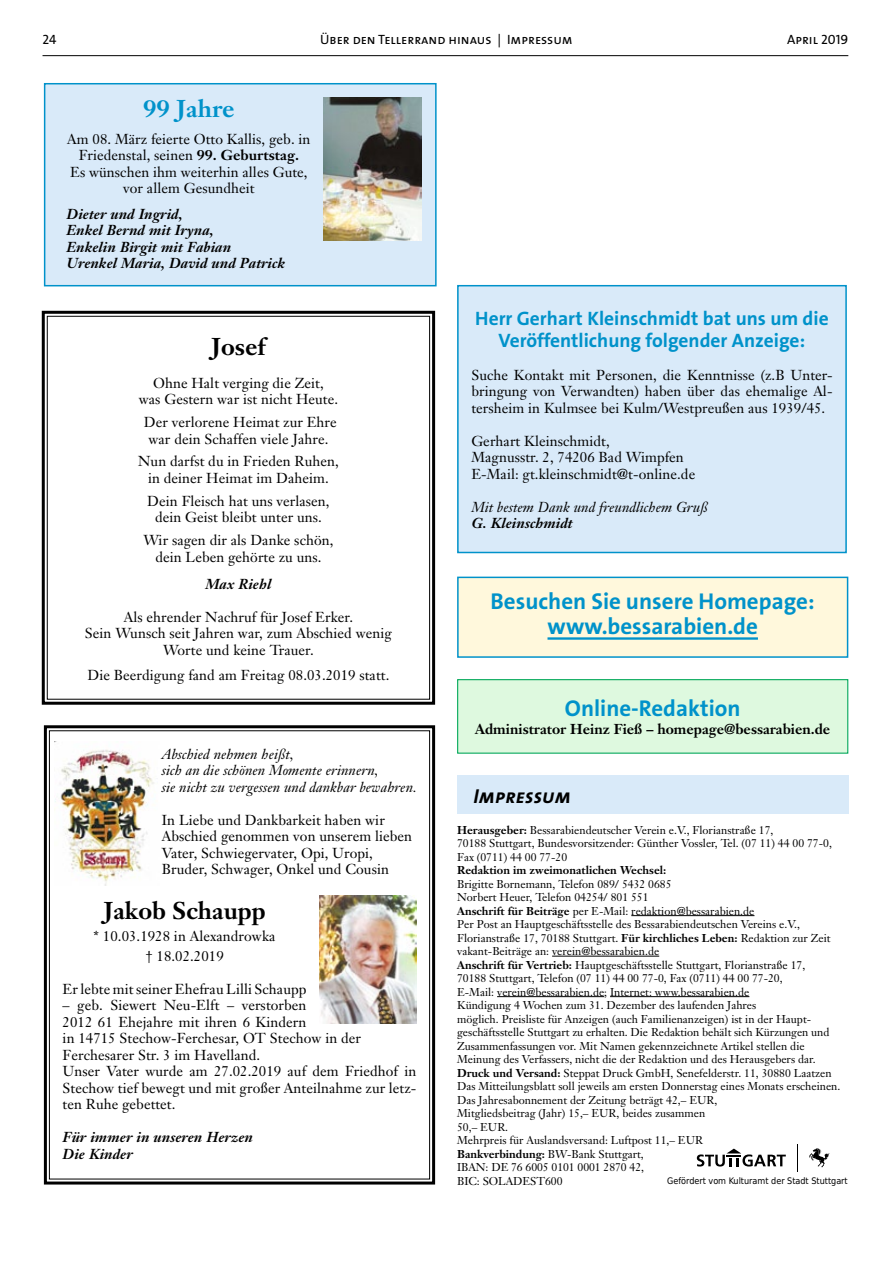
<style>
.page{position:relative;width:893px;height:1263px;background:#fff}
.page>*{position:absolute;margin:0;border:0;box-sizing:border-box;transform-origin:0 0}
.t1{font:700 24px "Janson Text";color:#000}
.t2{font:700 24px "Janson Text";color:#0092ca}
.t3{font:700 22.95px/25.2px "The Sans B7";color:#0092ca;text-align:center}
.t4{font:italic 20.25px "The Sans Bold Caps";letter-spacing:.005em;color:#000}
.t5{font:700 19.5px/22.5px "The Sans B7";color:#0092ca;text-align:center}
.t6{font:14.25px/16.5px "Janson Text";letter-spacing:.005em;color:#000;text-align:center}
.t7{font:italic 700 14.25px/16.5px "Janson Text";letter-spacing:.005em;color:#000}
.t8{font:italic 14.25px/16.5px "Janson Text";letter-spacing:.005em;color:#000}
.t9{font:700 14.25px "Janson Text";color:#000}
.t10{font:13.5px "The Sans Caps";color:#000}
.t11{font:11.25px/13.5px "Janson Text";color:#000}
.t12{font:700 11.25px "Janson Text";color:#000}
.t13{font:9px "DejaVu Sans Condensed";color:#000}
.s1{font-weight:700}
</style>
<div class="page">
<hr style="left:43px;top:55px;width:805px;height:1px;background:#000">
<hr style="left:631px;top:915px;width:123px;height:1px;background:#000">
<hr style="left:552px;top:956px;width:107px;height:1px;background:#000">
<hr style="left:497px;top:996px;width:107px;height:1px;background:#000">
<hr style="left:610px;top:996px;width:139px;height:1px;background:#000">
<div style="left:457px;top:775px;width:391px;height:38px;background:#d9eaf9"></div>
<svg style="left:697px;top:1148px;width:89px;height:18px"></svg>
<svg style="left:809px;top:1148px;width:20px;height:19px"></svg>
<svg style="left:797px;top:1144px;width:1px;height:28px"></svg>
<div style="left:458px;top:680px;width:390px;height:73px;background:#def9df"></div>
<div style="left:457px;top:679px;width:391px;height:75px;border:1px solid #00a759"></div>
<div style="left:458px;top:577px;width:390px;height:80px;background:#fff8dc"></div>
<hr style="left:547px;top:637px;width:211px;height:3px;background:#0092ca">
<div style="left:457px;top:577px;width:391px;height:81px;border:2px solid #0092ca"></div>
<div style="left:458px;top:286px;width:388px;height:266px;background:#d9eaf9"></div>
<div style="left:457px;top:285px;width:390px;height:268px;border:2px solid #0092ca"></div>
<div style="left:45px;top:84px;width:391px;height:202px;background:#d9eaf9"></div>
<div style="left:44px;top:83px;width:393px;height:203px;border:2px solid #0092ca"></div>
<svg style="left:43px;top:725px;width:393px;height:460px"></svg>
<img style="left:319px;top:895px;width:97px;height:128px">
<img style="left:54px;top:742px;width:106px;height:143px">
<svg style="left:41px;top:310px;width:395px;height:395px"></svg>
<div style="left:47px;top:316px;width:383px;height:384px;border:1px solid #000"></div>
<img style="left:324px;top:97px;width:98px;height:143px">
<p class="t10" style="left:43px;top:28px;width:16px">24</p>
<p class="t10" style="left:320px;top:28px;width:254px">Über den Tellerrand hinaus | Impressum</p>
<p class="t10" style="left:787px;top:28px;width:63px">April 2019</p>
<h1 class="t2" style="left:143px;top:93px;width:93px">99 Jahre</h1>
<p class="t6" style="left:67px;top:130px;width:245px">Am 08. März feierte Otto Kallis, geb. in Friedenstal, seinen <span class="s1">99. Geburtstag.<br></span>Es wünschen ihm weiterhin alles Gute, vor allem Gesundheit</p>
<p class="t7" style="left:67px;top:205px;width:220px">Dieter und Ingrid,<br>Enkel Bernd mit Iryna,<br>Enkelin Birgit mit Fabian<br>Urenkel Maria, David und Patrick</p>
<h1 class="t1" style="left:211px;top:331px;width:56px">Josef</h1>
<p class="t6" style="left:139px;top:374px;width:201px">Ohne Halt verging die Zeit,<br>was Gestern war ist nicht Heute.</p>
<p class="t6" style="left:144px;top:414px;width:195px">Der verlorene Heimat zur Ehre war dein Schaffen viele Jahre.</p>
<p class="t6" style="left:138px;top:453px;width:202px">Nun darfst du in Frieden Ruhen, in deiner Heimat im Daheim.</p>
<p class="t6" style="left:147px;top:492px;width:184px">Dein Fleisch hat uns verlasen, dein Geist bleibt unter uns.</p>
<p class="t6" style="left:143px;top:532px;width:192px">Wir sagen dir als Danke schön, dein Leben gehörte zu uns.</p>
<p class="t7" style="left:206px;top:575px;width:67px">Max Riehl</p>
<p class="t6" style="left:85px;top:608px;width:309px">Als ehrender Nachruf für Josef Erker.<br>Sein Wunsch seit Jahren war, zum Abschied wenig<br>Worte und keine Trauer.</p>
<p class="t6" style="left:88px;top:666px;width:303px">Die Beerdigung fand am Freitag 08.03.2019 statt.</p>
<p class="t8" style="left:162px;top:746px;width:256px">Abschied nehmen heißt,<br>sich an die schönen Momente erinnern,<br>sie nicht zu vergessen und dankbar bewahren.</p>
<p class="t6" style="left:162px;top:811px;width:252px;text-align:left">In Liebe und Dankbarkeit haben wir Abschied genommen von unserem lieben Vater, Schwiegervater, Opi, Uropi, Bruder, Schwager, Onkel und Cousin</p>
<h1 class="t1" style="left:104px;top:895px;width:163px">Jakob Schaupp</h1>
<p class="t6" style="left:94px;top:926px;width:183px;line-height:19.5px">* 10.03.1928 in Alexandrowka † 18.02.2019</p>
<p class="t6" style="left:63px;top:980px;width:245px">Er lebte mit seiner Ehefrau Lilli Schaupp</p>
<p class="t6" style="left:63px;top:997px;width:355px;text-align:left">– geb. Siewert Neu-Elft – verstorben<br>2012 61 Ehejahre mit ihren 6 Kindern<br>in 14715 Stechow-Ferchesar, OT Stechow in der Ferchesarer Str. 3 im Havelland.<br>Unser Vater wurde am 27.02.2019 auf dem Friedhof in Stechow tief bewegt und mit großer Anteilnahme zur letz&shy;ten Ruhe gebettet.</p>
<p class="t7" style="left:63px;top:1129px;width:192px">Für immer in unseren Herzen<br>Die Kinder</p>
<h3 class="t5" style="left:475px;top:307px;width:355px">Herr Gerhart Kleinschmidt bat uns um die<br>Veröffentlichung folgender Anzeige:</h3>
<p class="t6" style="left:471px;top:366px;width:363px;text-align:justify">Suche Kontakt mit Personen, die Kenntnisse (z.B Unter&shy;bringung von Verwandten) haben über das ehemalige Al&shy;tersheim in Kulmsee bei Kulm/Westpreußen aus 1939/45.</p>
<p class="t6" style="left:471px;top:432px;width:225px;text-align:left">Gerhart Kleinschmidt,<br>Magnusstr. 2, 74206 Bad Wimpfen<br>E-Mail: gt.kleinschmidt@t-online.de</p>
<p class="t8" style="left:471px;top:499px;width:238px">Mit bestem Dank und freundlichem Gruß</p>
<p class="t7" style="left:471px;top:515px;width:103px">G. Kleinschmidt</p>
<h2 class="t3" style="left:491px;top:589px;width:326px">Besuchen Sie unsere Homepage: www.bessarabien.de</h2>
<h2 class="t3" style="left:565px;top:696px;width:177px">Online-Redaktion</h2>
<p class="t9" style="left:475px;top:720px;width:357px">Administrator Heinz Fieß – homepage@bessarabien.de</p>
<h3 class="t4" style="left:473px;top:779px;width:99px">Impressum</h3>
<p class="t11" style="left:457px;top:823px;width:376px"><span class="s1">Herausgeber:</span> Bessarabiendeutscher Verein e.V., Florianstraße 17,<br>70188 Stuttgart, Bundesvorsitzender: Günther Vossler, Tel. (07 11) 44 00 77-0,<br>Fax (0711) 44 00 77-20</p>
<p class="t12" style="left:457px;top:863px;width:211px">Redaktion im zweimonatlichen Wechsel:</p>
<p class="t11" style="left:457px;top:877px;width:385px">Brigitte Bornemann, Telefon 089/ 5432 0685<br>Norbert Heuer, Telefon 04254/ 801 551<br><span class="s1">Anschrift für Beiträge</span> per E-Mail: redaktion@bessarabien.de<br>Per Post an Hauptgeschäftsstelle des Bessarabiendeutschen Vereins e.V., Florianstraße 17, 70188 Stuttgart. <span class="s1">Für kirchliches Leben:</span> Redaktion zur Zeit vakant-Beiträge an: verein@bessarabien.de<br><span class="s1">Anschrift für Vertrieb:</span> Hauptgeschäftsstelle Stuttgart, Florianstraße 17,<br>70188 Stuttgart, Telefon (07 11) 44 00 77-0, Fax (0711) 44 00 77-20,<br>E-Mail: verein@bessarabien.de; Internet: www.bessarabien.de<br>Kündigung 4 Wochen zum 31. Dezember des laufenden Jahres<br>möglich. Preisliste für Anzeigen (auch Familienanzeigen) ist in der Haupt&shy;geschäftsstelle Stuttgart zu erhalten. Die Redaktion behält sich Kürzungen und Zusammenfassungen vor. Mit Namen gekennzeichnete Artikel stellen die Meinung des Verfassers, nicht die der Redaktion und des Herausgebers dar.<br><span class="s1">Druck und Versand:</span> Steppat Druck GmbH, Senefelderstr. 11, 30880 Laatzen Das Mitteilungsblatt soll jeweils am ersten Donnerstag eines Monats erscheinen.<br>Das Jahresabonnement der Zeitung beträgt 42,– EUR,<br>Mitgliedsbeitrag (Jahr) 15,– EUR, beides zusammen<br>50,– EUR.<br>Mehrpreis für Auslandsversand: Luftpost 11,– EUR<br><span class="s1">Bankverbindung:</span> BW-Bank Stuttgart,<br>IBAN: DE 76 6005 0101 0001 2870 42,<br>BIC: SOLADEST600</p>
<p class="t13" style="left:667px;top:1173px;width:182px">Gefördert vom Kulturamt der Stadt Stuttgart</p>
</div>
